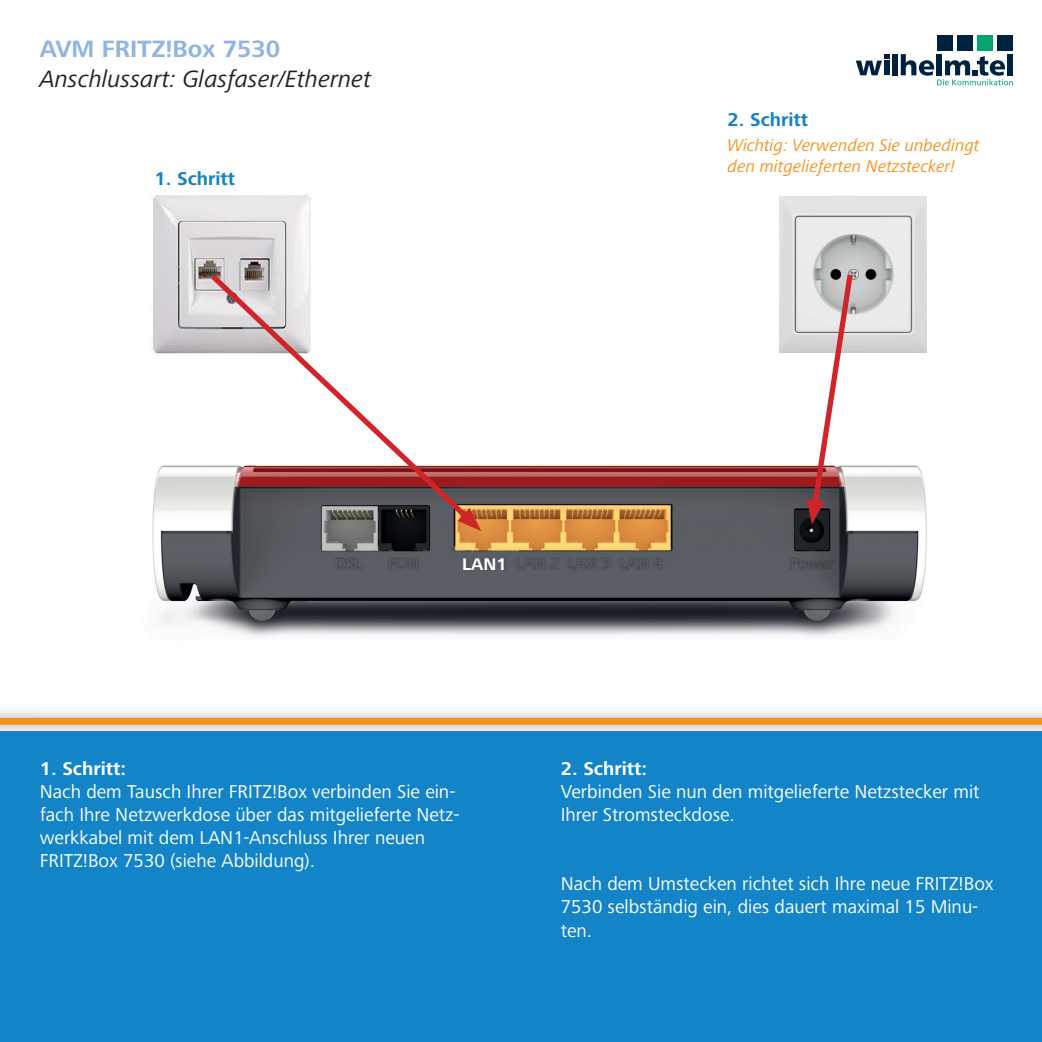
<style>
.page{position:relative;width:1042px;height:1042px;background:#fff}
.page>*{position:absolute;margin:0;border:0;box-sizing:border-box;transform-origin:0 0}
.t1{font:italic 24.5px "Frutiger Nextfor SNS";color:#231f20}
.t2{font:700 24.5px "Frutiger Nextfor SNS";color:#90b5df}
.t3{font:19.25px/23.1px "Frutiger Nextfor SNS";color:#fff}
.t4{font:700 19.25px "Frutiger Nextfor SNS";color:#fff}
.t5{font:700 19.25px "Frutiger Nextfor SNS";color:#1284c7}
.t6{font:italic 17.5px/21px "Frutiger Nextfor SNS";color:#f7931d}
.t7{font:700 17.5px "Frutiger Nextfor SNS";color:#fff}
</style>
<div class="page">
<div style="left:0;top:731px;width:1042px;height:311px;background:#1284c7"></div>
<img style="left:152px;top:465px;width:775px;height:172px">
<div style="left:937px;top:35px;width:15px;height:15px;background:#002241"></div>
<div style="left:957px;top:35px;width:15px;height:15px;background:#002241"></div>
<div style="left:977px;top:35px;width:15px;height:15px;background:#00a66e"></div>
<div style="left:997px;top:35px;width:16px;height:15px;background:#002241"></div>
<svg style="left:856px;top:54px;width:33px;height:21px"></svg>
<div style="left:884px;top:61px;width:5px;height:14px;background:#002241"></div>
<div style="left:892px;top:54px;width:5px;height:21px;background:#002241"></div>
<svg style="left:901px;top:54px;width:112px;height:31px"></svg>
<img style="left:779px;top:196px;width:147px;height:156px">
<svg style="left:807px;top:269px;width:49px;height:255px"></svg>
<img style="left:0;top:711px;width:1042px;height:21px">
<div style="left:0;top:718px;width:1042px;height:7px;background:#f7931d"></div>
<img style="left:153px;top:195px;width:158px;height:159px">
<svg style="left:206px;top:269px;width:272px;height:259px"></svg>
<svg style="left:457px;top:508px;width:24px;height:23px"></svg>
<p class="t2" style="left:40px;top:35px;width:242px">AVM FRITZ!Box 7530</p>
<p class="t1" style="left:40px;top:65px;width:333px">Anschlussart: Glasfaser/Ethernet</p>
<p class="t5" style="left:154px;top:168px;width:82px">1. Schritt</p>
<p class="t5" style="left:727px;top:108px;width:82px">2. Schritt</p>
<p class="t6" style="left:727px;top:135px;width:253px">Wichtig: Verwenden Sie unbedingt den mitgelieferten Netzstecker!</p>
<p class="t7" style="left:462px;top:554px;width:46px">LAN1</p>
<p class="t4" style="left:40px;top:757px;width:88px">1. Schritt:</p>
<p class="t3" style="left:40px;top:780px;width:421px">Nach dem Tausch Ihrer FRITZ!Box verbinden Sie ein&shy;fach Ihre Netzwerkdose über das mitgelieferte Netz&shy;werkkabel mit dem LAN1-Anschluss Ihrer neuen FRITZ!Box 7530 (siehe Abbildung).</p>
<p class="t4" style="left:561px;top:757px;width:88px">2. Schritt:</p>
<p class="t3" style="left:561px;top:780px;width:420px">Verbinden Sie nun den mitgelieferte Netzstecker mit<br>Ihrer Stromsteckdose.</p>
<p class="t3" style="left:561px;top:873px;width:434px">Nach dem Umstecken richtet sich Ihre neue FRITZ!Box<br>7530 selbständig ein, dies dauert maximal 15 Minu&shy;ten.</p>
</div>
